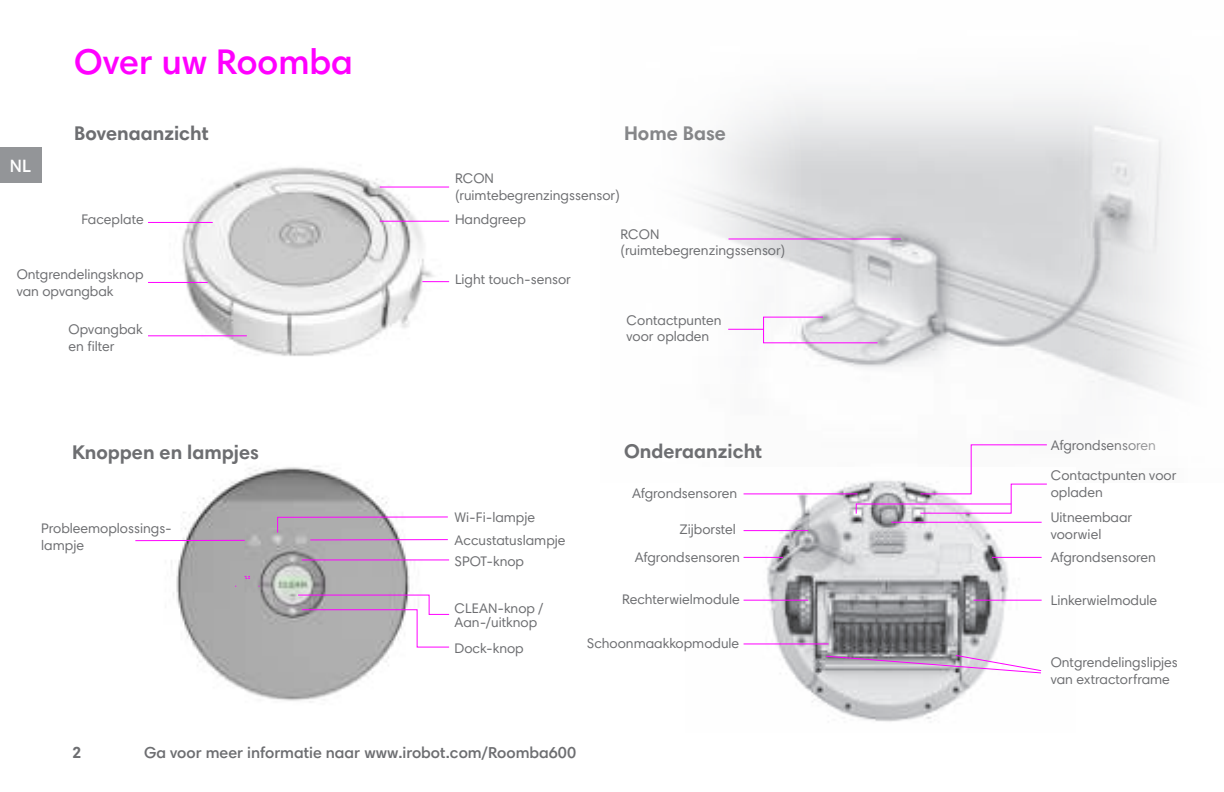
<style>
.page{position:relative;width:1224px;height:792px;background:#fff}
.page>*{position:absolute;margin:0;border:0;box-sizing:border-box;transform-origin:0 0}
.t1{font:600 36px "Harmonia Sans Std";color:#f0f}
.t2{font:700 20px "Harmonia Sans Std";color:#6d6e71}
.t3{font:600 18px "Harmonia Sans Std";color:#fff}
.t4{font:600 16px "Harmonia Sans Std";color:#6d6e71}
.t5{font:700 16px "Harmonia Sans Std";color:#6d6e71}
.t6{font:14px/16.8px "Harmonia Sans Std";color:#6d6e71}
</style>
<div class="page">
<div style="left:0;top:147px;width:42px;height:36px;background:#939598"></div>
<img style="left:846px;top:198px;width:192px;height:170px">
<svg style="left:694px;top:198px;width:152px;height:158px"></svg>
<svg style="left:1038px;top:198px;width:48px;height:169px;background:#d6d7d9"></svg>
<img style="left:135px;top:466px;width:315px;height:236px">
<img style="left:743px;top:480px;width:299px;height:242px">
<img style="left:155px;top:167px;width:295px;height:189px">
<hr style="left:974px;top:600px;width:68px;height:1px;background:#f0f">
<svg style="left:825px;top:654px;width:217px;height:20px"></svg>
<hr style="left:992px;top:557px;width:50px;height:1px;background:#f0f">
<hr style="left:891px;top:522px;width:151px;height:1px;background:#f0f">
<hr style="left:744px;top:600px;width:64px;height:1px;background:#f0f">
<hr style="left:744px;top:643px;width:85px;height:1px;background:#f0f">
<hr style="left:744px;top:557px;width:39px;height:1px;background:#f0f">
<hr style="left:744px;top:493px;width:114px;height:1px;background:#f0f">
<hr style="left:380px;top:187px;width:69px;height:1px;background:#f0f">
<svg style="left:422px;top:281px;width:27px;height:1px"></svg>
<hr style="left:380px;top:221px;width:69px;height:1px;background:#f0f">
<hr style="left:148px;top:335px;width:99px;height:1px;background:#f0f">
<hr style="left:148px;top:282px;width:60px;height:1px;background:#f0f">
<hr style="left:148px;top:222px;width:65px;height:1px;background:#f0f">
<svg style="left:763px;top:316px;width:116px;height:28px"></svg>
<hr style="left:728px;top:238px;width:173px;height:1px;background:#f0f">
<hr style="left:744px;top:530px;width:64px;height:1px;background:#f0f">
<svg style="left:245px;top:576px;width:5px;height:3px"></svg>
<hr style="left:310px;top:539px;width:138px;height:1px;background:#f0f">
<hr style="left:135px;top:540px;width:110px;height:1px;background:#f0f">
<svg style="left:297px;top:594px;width:153px;height:54px"></svg>
<hr style="left:302px;top:560px;width:147px;height:1px;background:#f0f">
<svg style="left:919px;top:444px;width:128px;height:70px"></svg>
<svg style="left:1086px;top:198px;width:92px;height:196px"></svg>
<svg style="left:701px;top:98px;width:469px;height:100px"></svg>
<hr style="left:728px;top:329px;width:36px;height:1px;background:#f0f">
<hr style="left:856px;top:504px;width:155px;height:1px;background:#f0f">
<hr style="left:278px;top:517px;width:170px;height:1px;background:#f0f">
<svg style="left:277px;top:517px;width:1px;height:16px"></svg>
<h1 class="t1" style="left:74px;top:47px;width:280px">Over uw Roomba</h1>
<p class="t3" style="left:10px;top:159px;width:22px">NL</p>
<h2 class="t2" style="left:74px;top:126px;width:136px">Bovenaanzicht</h2>
<h2 class="t2" style="left:624px;top:126px;width:103px">Home Base</h2>
<p class="t6" style="left:81px;top:212px;width:64px">Faceplate</p>
<p class="t6" style="left:455px;top:171px;width:166px">RCON (ruimtebegrenzingssensor)</p>
<p class="t6" style="left:455px;top:212px;width:73px">Handgreep</p>
<p class="t6" style="left:621px;top:228px;width:166px;line-height:16px">RCON (ruimtebegrenzingssensor)</p>
<p class="t6" style="left:17px;top:267px;width:128px">Ontgrendelingsknop</p>
<p class="t6" style="left:455px;top:272px;width:118px">Light touch-sensor</p>
<p class="t6" style="left:17px;top:284px;width:98px">van opvangbak</p>
<p class="t6" style="left:69px;top:322px;width:76px">Opvangbak en filter</p>
<p class="t6" style="left:627px;top:313px;width:97px">Contactpunten voor opladen</p>
<h2 class="t2" style="left:72px;top:444px;width:189px">Knoppen en lampjes</h2>
<p class="t6" style="left:41px;top:521px;width:132px">Probleemoplossings&shy;lampje</p>
<p class="t6" style="left:455px;top:510px;width:82px">Wi-Fi-lampje</p>
<p class="t6" style="left:455px;top:533px;width:113px">Accustatuslampje</p>
<p class="t6" style="left:455px;top:554px;width:71px">SPOT-knop</p>
<p class="t6" style="left:455px;top:602px;width:91px;line-height:14px">CLEAN-knop /<br>Aan-/uitknop</p>
<p class="t6" style="left:455px;top:641px;width:71px">Dock-knop</p>
<h2 class="t2" style="left:624px;top:443px;width:140px">Onderaanzicht</h2>
<p class="t6" style="left:632px;top:486px;width:107px">Afgrondsensoren</p>
<p class="t6" style="left:679px;top:523px;width:58px">Zijborstel</p>
<p class="t6" style="left:635px;top:550px;width:107px">Afgrondsensoren</p>
<p class="t6" style="left:622px;top:593px;width:119px">Rechterwielmodule</p>
<p class="t6" style="left:587px;top:636px;width:154px">Schoonmaakkopmodule</p>
<p class="t5" style="left:72px;top:746px;width:11px">2</p>
<p class="t4" style="left:144px;top:746px;width:434px">Ga voor meer informatie naar www.irobot.com/Roomba600</p>
<p class="t6" style="left:1051px;top:438px;width:107px">Afgrondsensoren</p>
<p class="t6" style="left:1051px;top:468px;width:127px">Contactpunten voor opladen</p>
<p class="t6" style="left:1051px;top:510px;width:83px">Uitneembaar voorwiel</p>
<p class="t6" style="left:1051px;top:550px;width:107px">Afgrondsensoren</p>
<p class="t6" style="left:1051px;top:594px;width:108px">Linkerwielmodule</p>
<p class="t6" style="left:1051px;top:655px;width:129px">Ontgrendelingslipjes van extractorframe</p>
</div>
